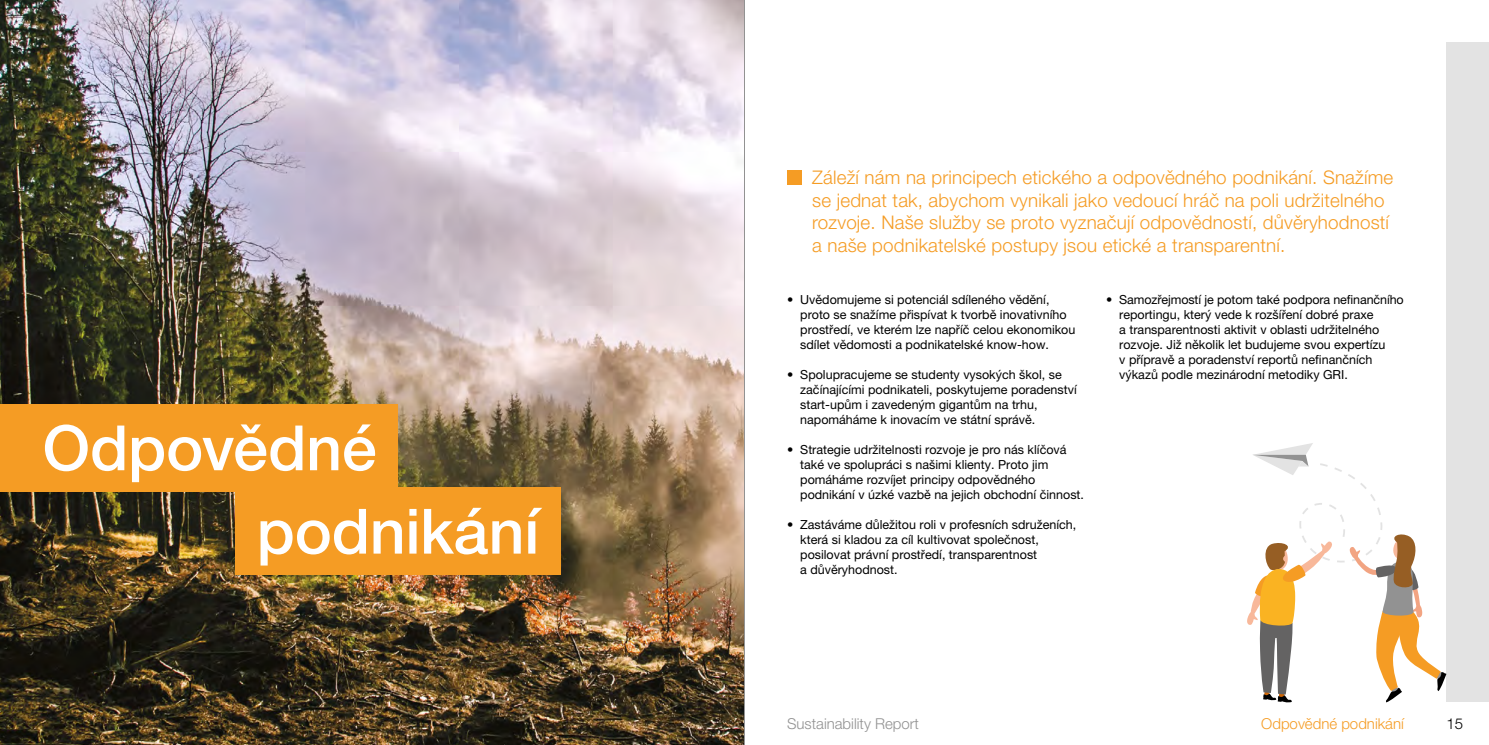
<style>
.page{position:relative;width:1489px;height:745px;background:#fff}
.page>*{position:absolute;margin:0;border:0;box-sizing:border-box;transform-origin:0 0}
.ATYP_-_Headline__Ins{font:500 62.5px "Helvetica Neue LT Pro";letter-spacing:-.005em;color:#fff}
.t1{font:300 18.75px/22.5px "Helvetica Neue LT Pro";letter-spacing:.01em;color:#f59c24}
.t2{font:300 15px "Helvetica Neue LT Pro";color:#929292}
.t3{font:300 15px "Helvetica Neue LT Pro";color:#f59c24}
.t4{font:300 15px "Helvetica Neue LT Pro";color:#000}
.t5{font:12.5px/15px "Helvetica Neue LT Pro";color:#000}
</style>
<div class="page">
<div style="left:1446px;top:43px;width:42px;height:659px;background:#e3e3e3"></div>
<img style="left:0;top:0;width:744px;height:744px">
<div style="left:235px;top:487px;width:325px;height:87px;background:#f59c24"></div>
<div style="left:0;top:404px;width:398px;height:87px;background:#f59c24"></div>
<div style="left:787px;top:170px;width:14px;height:14px;background:#f59c24"></div>
<svg style="left:1247px;top:443px;width:199px;height:259px"></svg>
<hr style="left:744px;top:0;width:1px;height:744px;background:#929292">
<p class="ATYP_-_Headline__Ins" style="left:43px;top:410px;width:335px">Odpovědné</p>
<p class="ATYP_-_Headline__Ins" style="left:256px;top:493px;width:284px">podnikání</p>
<p class="t1" style="left:812px;top:166px;width:582px">Záleží nám na principech etického a odpovědného podnikání. Snažíme se jednat tak, abychom vynikali jako vedoucí hráč na poli udržitelného rozvoje. Naše služby se proto vyznačují odpovědností, důvěryhodností a naše podnikatelské postupy jsou etické a transparentní.</p>
<p class="t5" style="left:800px;top:291px;width:277px;text-indent:-13px">• Uvědomujeme si potenciál sdíleného vědění, proto se snažíme přispívat k tvorbě inovativního prostředí, ve kterém lze napříč celou ekonomikou sdílet vědomosti a podnikatelské know-how.</p>
<p class="t5" style="left:800px;top:366px;width:278px;text-indent:-13px">• Spolupracujeme se studenty vysokých škol, se začínajícími podnikateli, poskytujeme poradenství start-upům i zavedeným gigantům na trhu, napomáháme k inovacím ve státní správě.</p>
<p class="t5" style="left:800px;top:441px;width:285px;text-indent:-13px">• Strategie udržitelnosti rozvoje je pro nás klíčová také ve spolupráci s našimi klienty. Proto jim pomáháme rozvíjet principy odpovědného podnikání v úzké vazbě na jejich obchodní činnost.</p>
<p class="t5" style="left:800px;top:516px;width:277px;text-indent:-13px">• Zastáváme důležitou roli v profesních sdruženích, která si kladou za cíl kultivovat společnost, posilovat právní prostředí, transparentnost<br>a důvěryhodnost.</p>
<p class="t5" style="left:1119px;top:291px;width:286px;text-indent:-13px">• Samozřejmostí je potom také podpora nefinančního reportingu, který vede k rozšíření dobré praxe<br>a transparentnosti aktivit v oblasti udržitelného rozvoje. Již několik let budujeme svou expertízu<br>v přípravě a poradenství reportů nefinančních výkazů podle mezinárodní metodiky GRI.</p>
<p class="t3" style="left:1261px;top:714px;width:144px">Odpovědné podnikání</p>
<p class="t2" style="left:787px;top:714px;width:133px">Sustainability Report</p>
<p class="t4" style="left:1446px;top:714px;width:18px">15</p>
</div>
